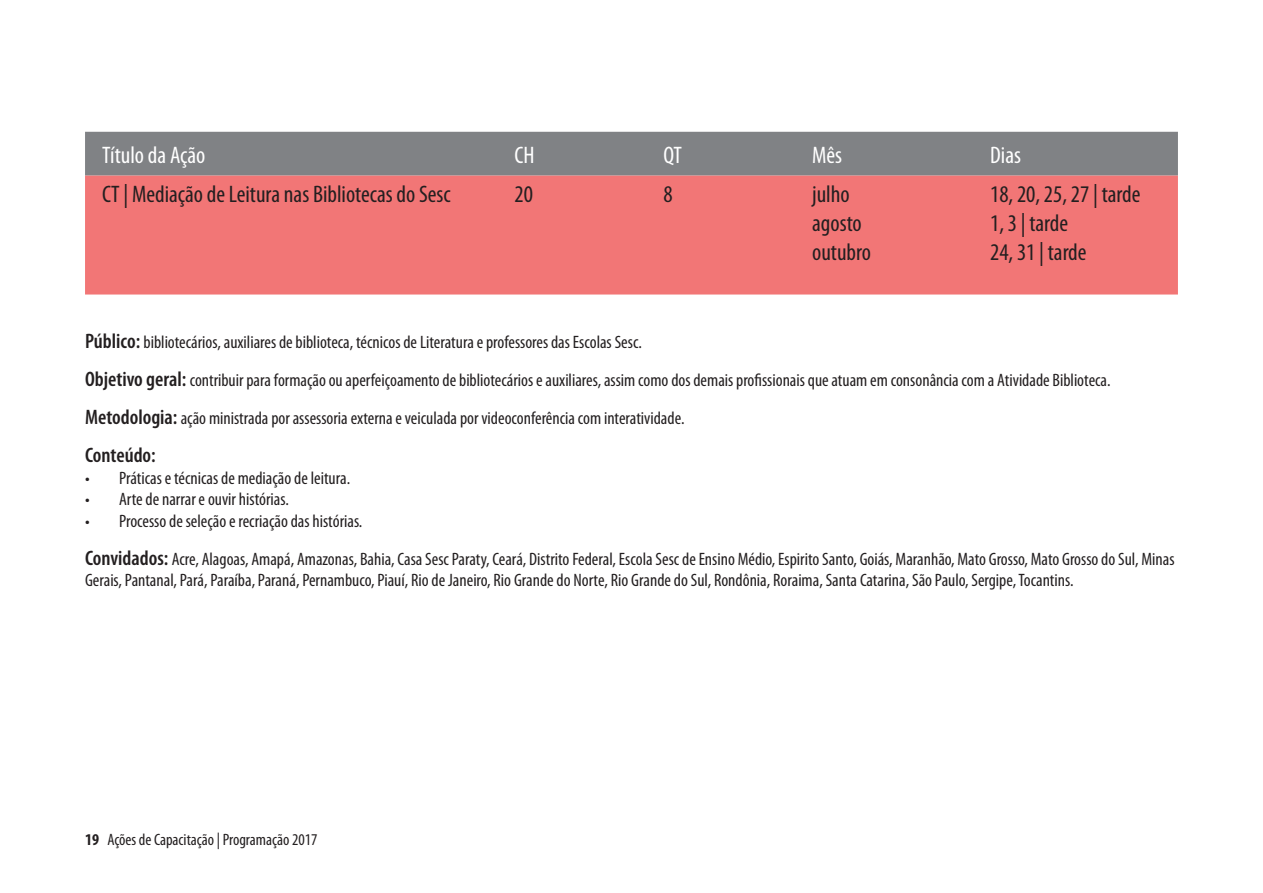
<style>
.page{position:relative;width:1263px;height:893px;background:#fff}
.page>*{position:absolute;margin:0;border:0;box-sizing:border-box;transform-origin:0 0}
.t1{font:condensed 24px/28.8px "Myriad Pro";color:#231f20}
.t2{font:condensed 24px "Myriad Pro";color:#fff}
.t3{font:600 condensed 21px "Myriad Pro";color:#231f20}
.t4{font:condensed 18px/38px "Myriad Pro";color:#231f20}
.t5{font:condensed 16.5px "Myriad Pro";color:#231f20}
.s1{font-weight:600;font-size:21px}
.s2{font-weight:700}
</style>
<div class="page">
<div style="left:85px;top:132px;width:1093px;height:44px;background:#808285"></div>
<div style="left:85px;top:176px;width:1093px;height:119px;background:#f27676"></div>
<h1 class="t2" style="left:102px;top:142px;width:105px">Título da Ação</h1>
<h1 class="t2" style="left:514px;top:142px;width:22px">CH</h1>
<h1 class="t2" style="left:663px;top:142px;width:20px">QT</h1>
<h1 class="t2" style="left:812px;top:142px;width:32px">Mês</h1>
<h1 class="t2" style="left:990px;top:142px;width:32px">Dias</h1>
<h1 class="t1" style="left:102px;top:180px;width:350px">CT | Mediação de Leitura nas Bibliotecas do Sesc</h1>
<h1 class="t1" style="left:514px;top:180px;width:20px">20</h1>
<h1 class="t1" style="left:663px;top:180px;width:11px">8</h1>
<h1 class="t1" style="left:812px;top:180px;width:60px">julho agosto outubro</h1>
<h1 class="t1" style="left:990px;top:180px;width:152px">18, 20, 25, 27 | tarde<br>1, 3 | tarde<br>24, 31 | tarde</h1>
<p class="t4" style="left:85px;top:324px;width:1027px"><span class="s1">Público:</span> bibliotecários, auxiliares de biblioteca, técnicos de Literatura e professores das Escolas Sesc.<br><span class="s1">Objetivo geral:</span> contribuir para formação ou aperfeiçoamento de bibliotecários e auxiliares, assim como dos demais profissionais que atuam em consonância com a Atividade Biblioteca.<br><span class="s1">Metodologia:</span> ação ministrada por assessoria externa e veiculada por videoconferência com interatividade.</p>
<p class="t3" style="left:85px;top:443px;width:72px">Conteúdo:</p>
<p class="t4" style="left:85px;top:459px;width:267px">• Práticas e técnicas de mediação de leitura.</p>
<p class="t4" style="left:85px;top:481px;width:205px">• Arte de narrar e ouvir histórias.</p>
<p class="t4" style="left:85px;top:502px;width:1091px">• Processo de seleção e recriação das histórias.<br><span class="s1">Convidados:</span> Acre, Alagoas, Amapá, Amazonas, Bahia, Casa Sesc Paraty, Ceará, Distrito Federal, Escola Sesc de Ensino Médio, Espirito Santo, Goiás, Maranhão, Mato Grosso, Mato Grosso do Sul, Minas</p>
<p class="t4" style="left:85px;top:562px;width:990px">Gerais, Pantanal, Pará, Paraíba, Paraná, Pernambuco, Piauí, Rio de Janeiro, Rio Grande do Norte, Rio Grande do Sul, Rondônia, Roraima, Santa Catarina, São Paulo, Sergipe, Tocantins.</p>
<p class="t5" style="left:85px;top:830px;width:234px"><span class="s2">19</span> Ações de Capacitação | Programação 2017</p>
</div>
